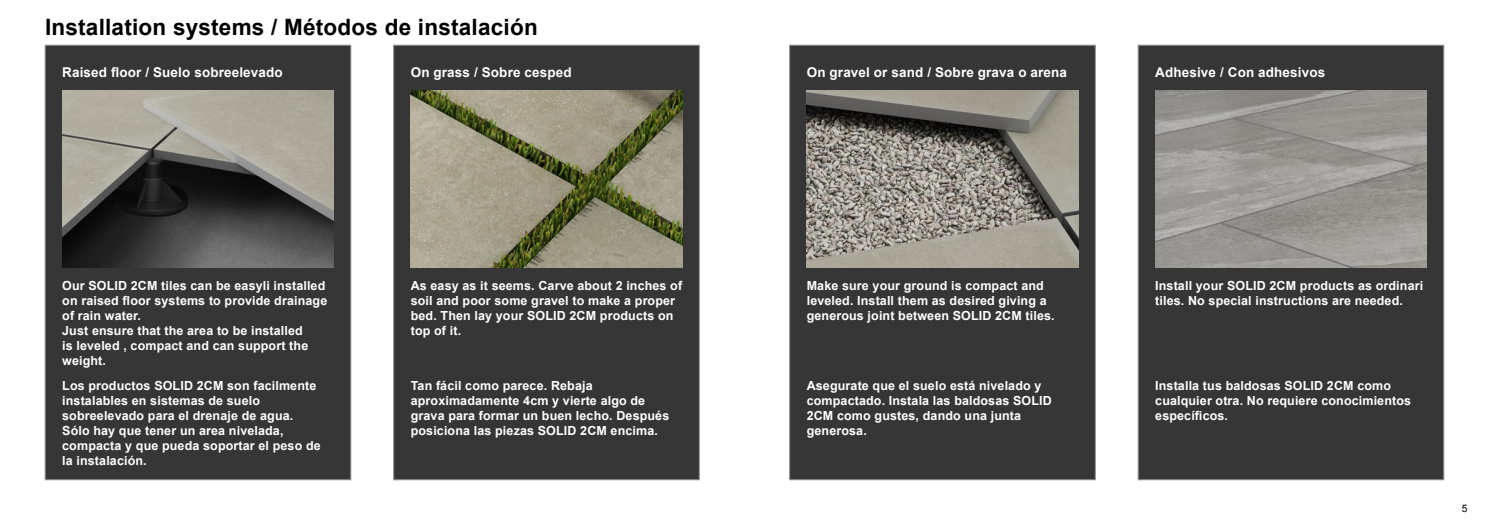
<style>
.page{position:relative;width:1489px;height:525px;background:#fff}
.page>*{position:absolute;margin:0;border:0;box-sizing:border-box;transform-origin:0 0}
.t1{font:700 22.5px "Arial";letter-spacing:.01em;color:#000}
.t2{font:700 13.5px "Arial";letter-spacing:.01em;color:#fff}
.t3{font:700 12.5px/15px "Arial";letter-spacing:.01em;color:#fff}
.t4{font:10.25px "Arial";color:#000}
</style>
<div class="page">
<div style="left:1137px;top:45px;width:306px;height:434px;background:#373636;border:1px solid #909090"></div>
<div style="left:393px;top:45px;width:306px;height:434px;background:#373636;border:1px solid #909090"></div>
<div style="left:789px;top:45px;width:306px;height:434px;background:#373636;border:1px solid #909090"></div>
<div style="left:45px;top:45px;width:306px;height:434px;background:#373636;border:1px solid #909090"></div>
<img style="left:1155px;top:90px;width:271px;height:177px">
<img style="left:411px;top:90px;width:271px;height:177px">
<img style="left:806px;top:90px;width:272px;height:177px">
<img style="left:62px;top:90px;width:272px;height:177px">
<h1 class="t1" style="left:45px;top:12px;width:494px">Installation systems / Métodos de instalación</h1>
<p class="t2" style="left:62px;top:63px;width:222px">Raised floor / Suelo sobreelevado</p>
<p class="t2" style="left:411px;top:63px;width:162px">On grass / Sobre cesped</p>
<p class="t2" style="left:806px;top:63px;width:262px">On gravel or sand / Sobre grava o arena</p>
<p class="t2" style="left:1155px;top:63px;width:171px">Adhesive / Con adhesivos</p>
<p class="t3" style="left:62px;top:278px;width:266px">Our SOLID 2CM tiles can be easyli installed on raised floor systems to provide drainage of rain water.<br>Just ensure that the area to be installed<br>is leveled , compact and can support the weight.</p>
<p class="t3" style="left:411px;top:278px;width:273px">As easy as it seems. Carve about 2 inches of soil and poor some gravel to make a proper bed. Then lay your SOLID 2CM products on top of it.</p>
<p class="t3" style="left:806px;top:278px;width:249px">Make sure your ground is compact and leveled. Install them as desired giving a generous joint between SOLID 2CM tiles.</p>
<p class="t3" style="left:1155px;top:278px;width:269px">Install your SOLID 2CM products as ordinari tiles. No special instructions are needed.</p>
<p class="t3" style="left:1155px;top:378px;width:257px">Installa tus baldosas SOLID 2CM como cualquier otra. No requiere conocimientos específicos.</p>
<p class="t3" style="left:62px;top:378px;width:260px">Los productos SOLID 2CM son facilmente instalables en sistemas de suelo sobreelevado para el drenaje de agua.<br>Sólo hay que tener un area nivelada, compacta y que pueda soportar el peso de la instalación.</p>
<p class="t3" style="left:411px;top:378px;width:260px">Tan fácil como parece. Rebaja aproximadamente 4cm y vierte algo de grava para formar un buen lecho. Después posiciona las piezas SOLID 2CM encima.</p>
<p class="t3" style="left:806px;top:378px;width:246px">Asegurate que el suelo está nivelado y compactado. Instala las baldosas SOLID<br>2CM como gustes, dando una junta generosa.</p>
<p class="t4" style="left:1461px;top:501px;width:7px">5</p>
</div>
